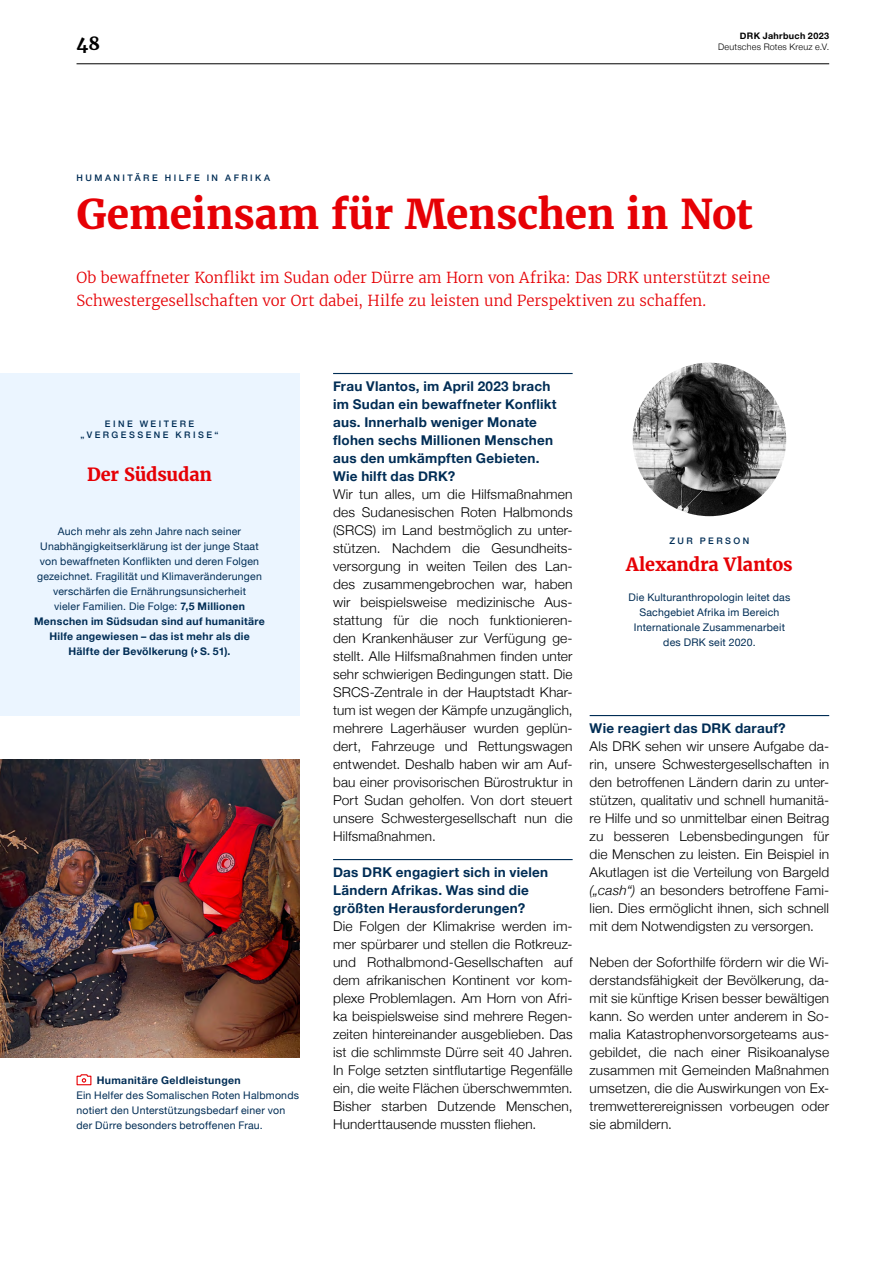
<style>
.page{position:relative;width:893px;height:1263px;background:#fff}
.page>*{position:absolute;margin:0;border:0;box-sizing:border-box;transform-origin:0 0}
.t1{font:700 40.5px "Merriweather";letter-spacing:-.005em;color:#e60005}
.t2{font:700 18px "Merriweather";letter-spacing:-.005em;color:#e60005}
.t3{font:700 18px "Merriweather";color:#000}
.t4{font:300 15px/22.5px "Merriweather";color:#e60005}
.t5{font:300 13.5px/18px "Helvetica Neue";letter-spacing:.01em;color:#000;text-align:justify}
.t6{font:700 13.5px/18px "Helvetica Neue";letter-spacing:.02em;color:#002d55}
.t7{font:10.5px/15px "Helvetica Neue";letter-spacing:.02em;color:#002d55;text-align:center}
.t8{font:700 10.5px "Helvetica Neue";letter-spacing:.035em;color:#002d55}
.t9{font:500 9px/10.8px "Helvetica Neue";letter-spacing:.275em;color:#002d55;text-align:center}
.t10{font:300 9px "Helvetica Neue";letter-spacing:.025em;color:#000}
.t11{font:700 9px "Helvetica Neue";letter-spacing:.04em;color:#000}
.s1{font-weight:700}
.s2{font-style:italic}
</style>
<div class="page">
<div style="left:0;top:373px;width:299px;height:342px;background:#ebf5ff"></div>
<img style="left:0;top:760px;width:299px;height:297px">
<img style="left:633px;top:363px;width:153px;height:153px;border-radius:77px">
<hr style="left:333px;top:373px;width:240px;height:1px;background:#002d55">
<hr style="left:333px;top:859px;width:240px;height:1px;background:#002d55">
<hr style="left:590px;top:715px;width:239px;height:1px;background:#002d55">
<svg style="left:76px;top:1074px;width:16px;height:12px"></svg>
<svg style="left:194px;top:649px;width:4px;height:5px"></svg>
<hr style="left:77px;top:64px;width:752px;height:1px;background:#000">
<p class="t11" style="left:740px;top:29px;width:91px">DRK Jahrbuch 2023</p>
<h2 class="t3" style="left:77px;top:32px;width:25px">48</h2>
<p class="t10" style="left:718px;top:40px;width:112px">Deutsches Rotes Kreuz e.V.</p>
<p class="t9" style="left:77px;top:172px;width:195px">HUMANITÄRE HILFE IN AFRIKA</p>
<h1 class="t1" style="left:77px;top:187px;width:678px">Gemeinsam für Menschen in Not</h1>
<p class="t4" style="left:77px;top:266px;width:695px">Ob bewaffneter Konflikt im Sudan oder Dürre am Horn von Afrika: Das DRK unterstützt seine<br>Schwestergesellschaften vor Ort dabei, Hilfe zu leisten und Perspektiven zu schaffen.</p>
<p class="t9" style="left:81px;top:418px;width:139px">EINE WEITERE „VERGESSENE KRISE“</p>
<h2 class="t2" style="left:87px;top:462px;width:126px">Der Südsudan</h2>
<p class="t7" style="left:34px;top:524px;width:232px">Auch mehr als zehn Jahre nach seiner Unabhängigkeitserklärung ist der junge Staat von bewaffneten Konflikten und deren Folgen gezeichnet. Fragilität und Klimaveränderungen verschärfen die Ernährungsunsicherheit<br>vieler Familien. Die Folge: <span class="s1">7,5 Millionen Menschen im Südsudan sind auf humanitäre Hilfe angewiesen – das ist mehr als die Hälfte der Bevölkerung ( S. 51).</span></p>
<p class="t8" style="left:97px;top:1072px;width:145px">Humanitäre Geldleistungen</p>
<p class="t7" style="left:77px;top:1088px;width:224px;text-align:left">Ein Helfer des Somalischen Roten Halbmonds notiert den Unterstützungsbedarf einer von der Dürre besonders betroffenen Frau.</p>
<p class="t6" style="left:333px;top:378px;width:225px">Frau Vlantos, im April 2023 brach im Sudan ein bewaffneter Konflikt aus. Innerhalb weniger Monate flohen sechs Millionen Menschen aus den umkämpften Gebieten.<br>Wie hilft das DRK?</p>
<p class="t5" style="left:333px;top:484px;width:241px">Wir tun alles, um die Hilfsmaßnahmen des Sudanesischen Roten Halbmonds (SRCS) im Land bestmöglich zu unter&shy;stützen. Nachdem die Gesundheits&shy;versorgung in weiten Teilen des Lan&shy;des zusammengebrochen war, haben wir beispielsweise medizinische Aus&shy;stattung für die noch funktionieren&shy;den Krankenhäuser zur Verfügung ge&shy;stellt. Alle Hilfsmaßnahmen finden unter sehr schwierigen Bedingungen statt. Die SRCS-Zentrale in der Hauptstadt Khar&shy;tum ist wegen der Kämpfe unzugänglich, mehrere Lagerhäuser wurden geplün&shy;dert, Fahrzeuge und Rettungswagen entwendet. Deshalb haben wir am Auf&shy;bau einer provisorischen Bürostruktur in Port Sudan geholfen. Von dort steuert unsere Schwestergesellschaft nun die Hilfsmaßnahmen.</p>
<p class="t6" style="left:333px;top:864px;width:217px">Das DRK engagiert sich in vielen<br>Ländern Afrikas. Was sind die größten Herausforderungen?</p>
<p class="t5" style="left:333px;top:916px;width:241px">Die Folgen der Klimakrise werden im&shy;mer spürbarer und stellen die Rotkreuz&shy;und Rothalbmond-Gesellschaften auf dem afrikanischen Kontinent vor kom&shy;plexe Problemlagen. Am Horn von Afri&shy;ka beispielsweise sind mehrere Regen&shy;zeiten hintereinander ausgeblieben. Das ist die schlimmste Dürre seit 40 Jahren.<br>In Folge setzten sintflutartige Regenfälle ein, die weite Flächen überschwemmten.<br>Bisher starben Dutzende Menschen, Hunderttausende mussten fliehen.</p>
<p class="t9" style="left:669px;top:534px;width:81px">ZUR PERSON</p>
<h2 class="t2" style="left:626px;top:552px;width:168px">Alexandra Vlantos</h2>
<p class="t7" style="left:629px;top:590px;width:163px">Die Kulturanthropologin leitet das<br>Sachgebiet Afrika im Bereich<br>Internationale Zusammenarbeit des DRK seit 2020.</p>
<p class="t6" style="left:590px;top:720px;width:198px">Wie reagiert das DRK darauf?</p>
<p class="t5" style="left:590px;top:736px;width:241px">Als DRK sehen wir unsere Aufgabe da&shy;rin, unsere Schwestergesellschaften in den betroffenen Ländern darin zu unter&shy;stützen, qualitativ und schnell humanitä&shy;re Hilfe und so unmittelbar einen Beitrag zu besseren Lebensbedingungen für die Menschen zu leisten. Ein Beispiel in Akutlagen ist die Verteilung von Bargeld <span class="s2">(„cash“)</span> an besonders betroffene Fami&shy;lien. Dies ermöglicht ihnen, sich schnell mit dem Notwendigsten zu versorgen.</p>
<p class="t5" style="left:590px;top:952px;width:241px">Neben der Soforthilfe fördern wir die Wi&shy;derstandsfähigkeit der Bevölkerung, da&shy;mit sie künftige Krisen besser bewältigen kann. So werden unter anderem in So&shy;malia Katastrophenvorsorgeteams aus&shy;gebildet, die nach einer Risikoanalyse zusammen mit Gemeinden Maßnahmen umsetzen, die die Auswirkungen von Ex&shy;tremwetterereignissen vorbeugen oder sie abmildern.</p>
</div>
